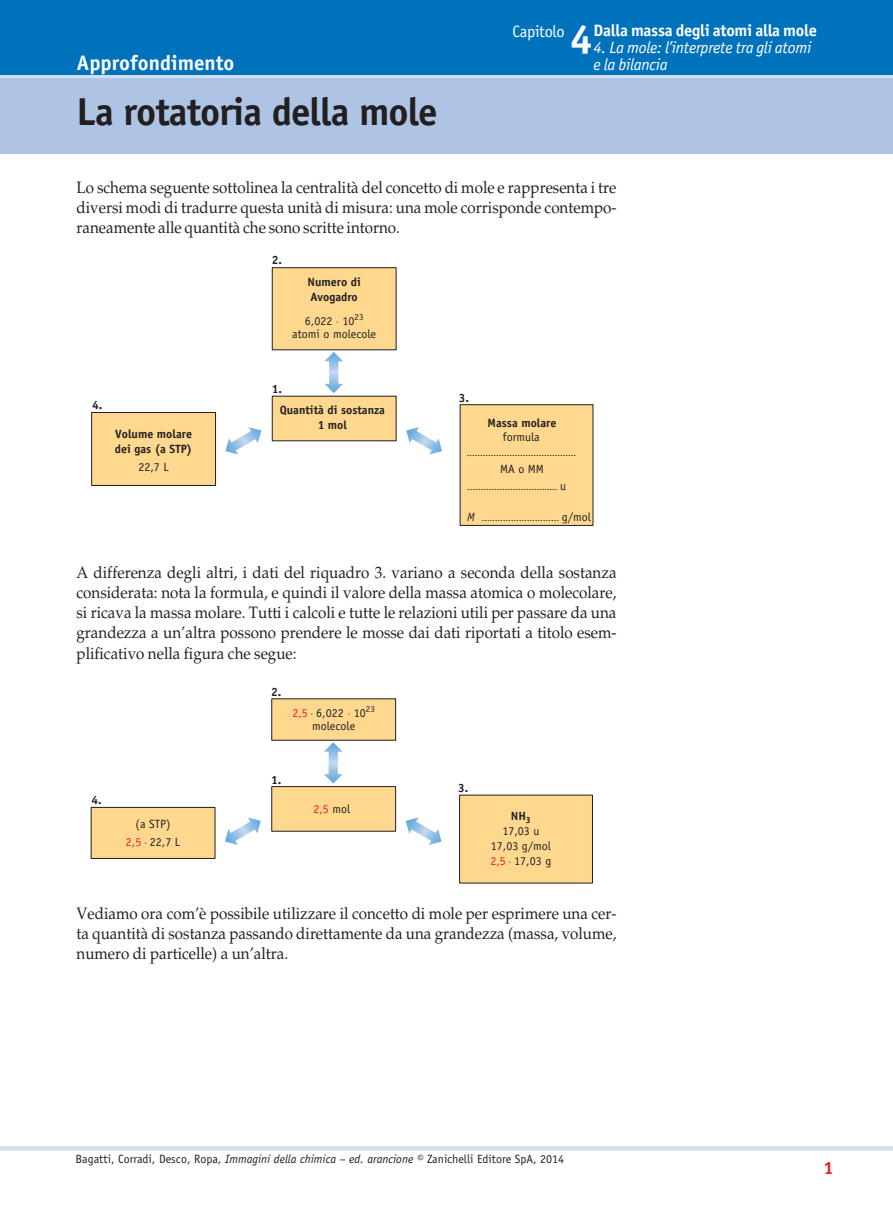
<style>
.page{position:relative;width:893px;height:1212px;background:#fff}
.page>*{position:absolute;margin:0;border:0;box-sizing:border-box;transform-origin:0 0}
.t1{font:700 40.65px "Officina Sans Std";color:#fff}
.t2{font:700 39px "Officina Sans Std";letter-spacing:-.025em;color:#231f20}
.t3{font:700 21px "Officina Sans Std";color:#fff}
.t4{font:700 18px "Officina Sans Std";color:#ee1d23}
.t5{font:16.5px/20.2px "Palatino LT Std";color:#231f20;text-align:justify;scale:.92 1}
.t6{font:italic 16.5px/16.8px "Officina Sans Std";letter-spacing:-.015em;color:#fff}
.t7{font:700 16.5px "Officina Sans Std";letter-spacing:-.015em;color:#fff}
.t8{font:16.5px "Officina Sans Std";letter-spacing:-.02em;color:#fff}
.t9{font:12px/15px "Officina Sans Std";color:#231f20;text-align:center}
.t10{font:700 12px/15px "Officina Sans Std";color:#231f20}
.t11{font:12px "Officina Sans Std";color:#ee1d23}
.t12{font:9px "Officina Sans Std";color:#231f20}
.s1{font-size:12px}
.s2{font-style:italic;font-size:12px}
.s3{color:#ee1d23}
.s4{color:#231f20}
.s5{font-weight:700}
.s6{font-style:italic}
</style>
<div class="page">
<div style="left:0;top:52px;width:893px;height:101px;background:#adc4e5"></div>
<div style="left:0;top:0;width:893px;height:76px;background:#0072bc"></div>
<hr style="left:0;top:75px;width:893px;height:3px;background:#d4e0f1">
<hr style="left:0;top:1146px;width:893px;height:4px;background:#d4e0f1">
<div style="left:272px;top:396px;width:124px;height:45px;background:#fed88f"></div>
<div style="left:272px;top:267px;width:124px;height:83px;background:#fed88f;border:1px solid #231f20"></div>
<div style="left:91px;top:412px;width:125px;height:74px;background:#fed88f;border:1px solid #231f20"></div>
<div style="left:460px;top:404px;width:133px;height:122px;background:#fed88f;border:1px solid #231f20"></div>
<svg style="left:324px;top:352px;width:19px;height:41px"></svg>
<svg style="left:406px;top:427px;width:36px;height:27px"></svg>
<svg style="left:225px;top:427px;width:36px;height:27px"></svg>
<div style="left:271px;top:786px;width:125px;height:45px;background:#fed88f;border:1px solid #231f20"></div>
<div style="left:271px;top:698px;width:125px;height:42px;background:#fed88f"></div>
<div style="left:91px;top:807px;width:124px;height:51px;background:#fed88f"></div>
<div style="left:91px;top:807px;width:124px;height:52px;border:1px solid #231f20"></div>
<div style="left:460px;top:795px;width:132px;height:88px;background:#fed88f"></div>
<div style="left:459px;top:795px;width:134px;height:88px;border:1px solid #231f20"></div>
<svg style="left:324px;top:742px;width:19px;height:41px"></svg>
<svg style="left:406px;top:817px;width:35px;height:28px"></svg>
<svg style="left:225px;top:817px;width:36px;height:28px"></svg>
<p class="t3" style="left:77px;top:50px;width:159px">Approfondimento</p>
<h2 class="t2" style="left:77px;top:87px;width:363px">La rotatoria della mole</h2>
<h1 class="t1" style="left:570px;top:14px;width:24px">4</h1>
<p class="t7" style="left:594px;top:20px;width:225px">Dalla massa degli atomi alla mole</p>
<p class="t8" style="left:512px;top:22px;width:54px">Capitolo</p>
<p class="t6" style="left:594px;top:39px;width:219px">4. La mole: l’interprete tra gli atomi e la bilancia</p>
<p class="t5" style="left:77px;top:177px;width:588px">Lo schema seguente sottolinea la centralità del concetto di mole e rappresenta i tre diversi modi di tradurre questa unità di misura: una mole corrisponde contempo&shy;raneamente alle quantità che sono scritte intorno.</p>
<p class="t10" style="left:92px;top:398px;width:12px">4.</p>
<p class="t10" style="left:115px;top:426px;width:79px">Volume molare dei gas (a STP)</p>
<p class="t9" style="left:138px;top:459px;width:32px">22,7 L</p>
<p class="t10" style="left:272px;top:253px;width:12px">2.</p>
<p class="t10" style="left:308px;top:274px;width:55px">Numero di<br>Avogadro</p>
<p class="t9" style="left:292px;top:314px;width:85px;line-height:13.5px">6,022 ⋅ 10<sup>23 </sup>atomi o molecole</p>
<p class="t10" style="left:272px;top:382px;width:12px">1.</p>
<p class="t10" style="left:280px;top:402px;width:107px;text-align:center">Quantità di sostanza<br>1 mol</p>
<p class="t10" style="left:459px;top:390px;width:12px">3.</p>
<p class="t10" style="left:488px;top:415px;width:70px">Massa molare</p>
<p class="t9" style="left:500px;top:461px;width:45px">MA o MM</p>
<p class="t12" style="left:467px;top:482px;width:101px">.................................. <span class="s1">u</span></p>
<p class="t9" style="left:503px;top:430px;width:38px">formula</p>
<p class="t12" style="left:467px;top:448px;width:111px">.........................................</p>
<p class="t12" style="left:467px;top:513px;width:125px"><span class="s2">M</span> ............................. <span class="s1">g/mol</span></p>
<p class="t5" style="left:77px;top:562px;width:589px">A differenza degli altri, i dati del riquadro 3. variano a seconda della sostanza considerata: nota la formula, e quindi il valore della massa atomica o molecolare, si ricava la massa molare. Tutti i calcoli e tutte le relazioni utili per passare da una grandezza a un’altra possono prendere le mosse dai dati riportati a titolo esem&shy;plificativo nella figura che segue:</p>
<p class="t10" style="left:91px;top:792px;width:12px">4.</p>
<p class="t9" style="left:126px;top:815px;width:56px;line-height:18px">(a STP)<br><span class="s3">2,5</span> ⋅ 22,7 L</p>
<p class="t10" style="left:271px;top:684px;width:12px">2.</p>
<p class="t9" style="left:292px;top:706px;width:84px;line-height:13.5px"><span class="s3">2,5</span> ⋅ 6,022 ⋅ 10<sup>23 </sup>molecole</p>
<p class="t10" style="left:271px;top:772px;width:12px">1.</p>
<p class="t11" style="left:313px;top:802px;width:38px">2,5 <span class="s4">mol</span></p>
<p class="t10" style="left:458px;top:781px;width:12px">3.</p>
<p class="t9" style="left:490px;top:808px;width:62px"><span class="s5">NH</span><sub>3<br></sub>17,03 u<br>17,03 g/mol<br><span class="s3">2,5</span> ⋅ 17,03 g</p>
<p class="t5" style="left:77px;top:903px;width:588px">Vediamo ora com’è possibile utilizzare il concetto di mole per esprimere una cer&shy;ta quantità di sostanza passando direttamente da una grandezza (massa, volume, numero di particelle) a un’altra.</p>
<p class="t9" style="left:75px;top:1152px;width:490px">Bagatti, Corradi, Desco, Ropa, <span class="s6">Immagini della chimica – ed. arancione ©</span> Zanichelli Editore SpA, 2014</p>
<p class="t4" style="left:823px;top:1156px;width:12px">1</p>
</div>
